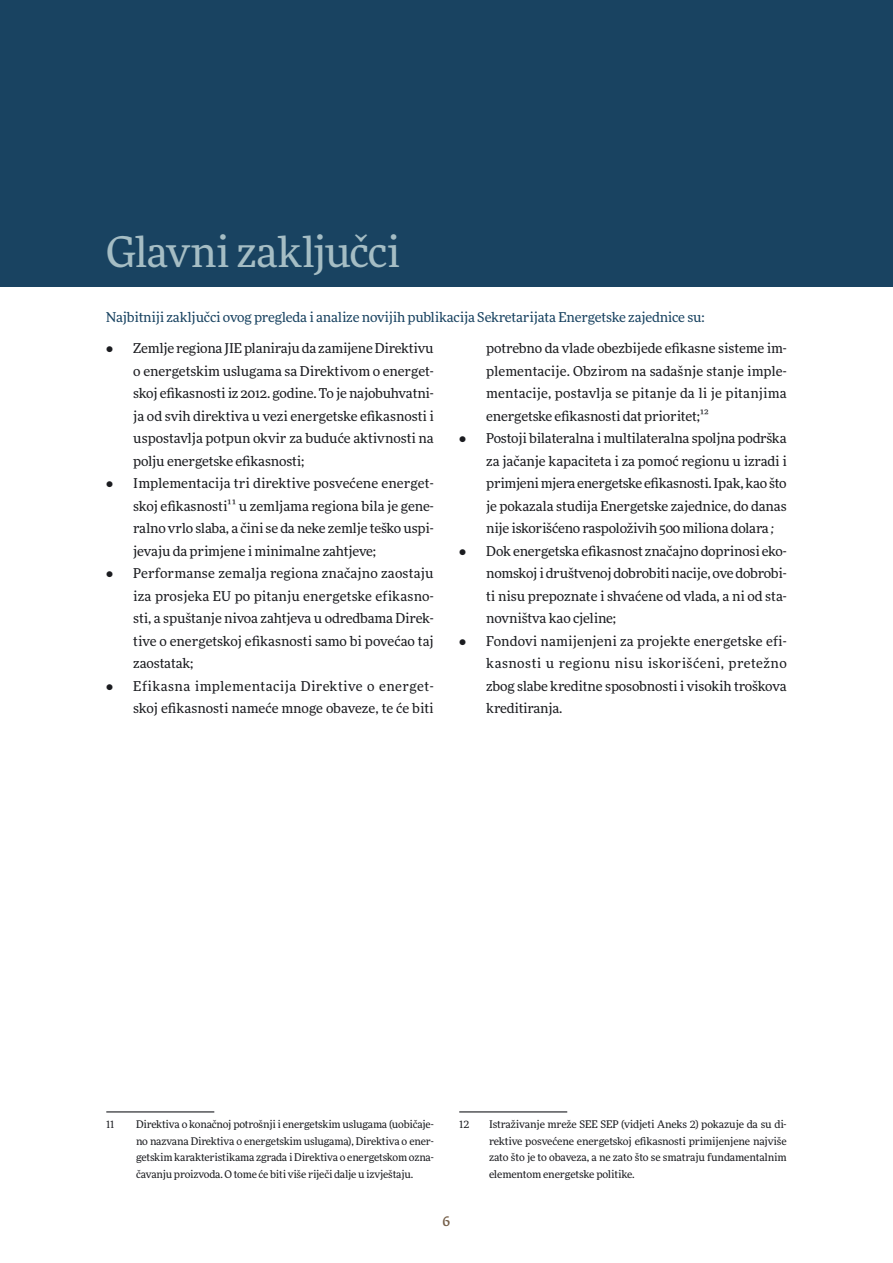
<style>
.page{position:relative;width:893px;height:1263px;background:#fff}
.page>*{position:absolute;margin:0;border:0;box-sizing:border-box;transform-origin:0 0}
.NASLOV_1{font:42px "More Pro";letter-spacing:-.025em;color:#a5bdc4}
.t1{font:13.5px/22.5px "More Pro";letter-spacing:-.01em;color:#1b1c20;text-align:justify}
.bodi_plav_accross{font:13.5px "More Pro";letter-spacing:-.01em;color:#194361}
.t2{font:13.5px/22.5px "More Pro";letter-spacing:.01em;color:#1b1c20;text-align:right}
.t3{font:13.5px "Fedra Serif A Pro";color:#745e48}
.fusnota{font:10.5px/16.5px "More Pro";letter-spacing:-.015em;color:#1b1c20;text-align:justify}
.s1{font-style:italic}
</style>
<div class="page">
<div style="left:0;top:0;width:893px;height:287px;background:#194361"></div>
<hr style="left:106px;top:1111px;width:108px;height:1px;background:#1b1c20">
<hr style="left:459px;top:1111px;width:108px;height:1px;background:#1b1c20">
<p class="NASLOV_1" style="left:106px;top:224px;width:295px">Glavni zaključci</p>
<p class="bodi_plav_accross" style="left:106px;top:308px;width:600px">Najbitniji zaključci ovog pregleda i analize novijih publikacija Sekretarijata Energetske zajednice su:</p>
<p class="t1" style="left:133px;top:336px;width:302px;text-indent:-27px">• Zemlje regiona JIE planiraju da zamijene Direktivu o energetskim uslugama sa Direktivom o energet&shy;skoj efikasnosti iz 2012. godine. To je najobuhvatni&shy;ja od svih direktiva u vezi energetske efikasnosti i uspostavlja potpun okvir za buduće aktivnosti na polju energetske efikasnosti;</p>
<p class="t1" style="left:133px;top:471px;width:302px;text-indent:-27px">• Implementacija tri direktive posvećene energet&shy;skoj efikasnosti11 u zemljama regiona bila je gene&shy;ralno vrlo slaba, a čini se da neke zemlje teško uspi&shy;jevaju da primjene i minimalne zahtjeve;</p>
<p class="t1" style="left:133px;top:561px;width:302px;text-indent:-27px">• Performanse zemalja regiona značajno zaostaju iza prosjeka EU po pitanju energetske efikasno&shy;sti, a spuštanje nivoa zahtjeva u odredbama Direk&shy;tive o energetskoj efikasnosti samo bi povećao taj zaostatak;</p>
<p class="t2" style="left:106px;top:674px;width:329px">• Efikasna implementacija Direktive o energet&shy;skoj efikasnosti nameće mnoge obaveze, te će biti</p>
<p class="t1" style="left:486px;top:336px;width:302px">potrebno da vlade obezbijede efikasne sisteme im&shy;plementacije. Obzirom na sadašnje stanje imple&shy;mentacije, postavlja se pitanje da li je pitanjima energetske efikasnosti dat prioritet;12</p>
<p class="t1" style="left:486px;top:426px;width:302px;text-indent:-27px">• Postoji bilateralna i multilateralna spoljna podrška za jačanje kapaciteta i za pomoć regionu u izradi i primjeni mjera energetske efikasnosti. Ipak, kao što je pokazala studija Energetske zajednice, do danas nije iskorišćeno raspoloživih 500 miliona dolara <span class="s1">;</span></p>
<p class="t1" style="left:486px;top:539px;width:302px;text-indent:-27px">• Dok energetska efikasnost značajno doprinosi eko&shy;nomskoj i društvenoj dobrobiti nacije, ove dobrobi&shy;ti nisu prepoznate i shvaćene od vlada, a ni od sta&shy;novništva kao cjeline;</p>
<p class="t1" style="left:486px;top:629px;width:302px;text-indent:-27px">• Fondovi namijenjeni za projekte energetske efi&shy;kasnosti u regionu nisu iskorišćeni, pretežno zbog slabe kreditne sposobnosti i visokih troškova kreditiranja.</p>
<p class="fusnota" style="left:106px;top:1116px;width:10px">11</p>
<p class="fusnota" style="left:136px;top:1116px;width:299px">Direktiva o konačnoj potrošnji i energetskim uslugama (uobičaje&shy;no nazvana Direktiva o energetskim uslugama), Direktiva o ener&shy;getskim karakteristikama zgrada i Direktiva o energetskom ozna&shy;čavanju proizvoda. O tome će biti više riječi dalje u izvještaju.</p>
<p class="fusnota" style="left:459px;top:1116px;width:11px">12</p>
<p class="fusnota" style="left:489px;top:1116px;width:299px">Istraživanje mreže SEE SEP (vidjeti Aneks 2) pokazuje da su di&shy;rektive posvećene energetskoj efikasnosti primijenjene najviše zato što je to obaveza, a ne zato što se smatraju fundamentalnim elementom energetske politike.</p>
<p class="t3" style="left:443px;top:1212px;width:9px">6</p>
</div>
